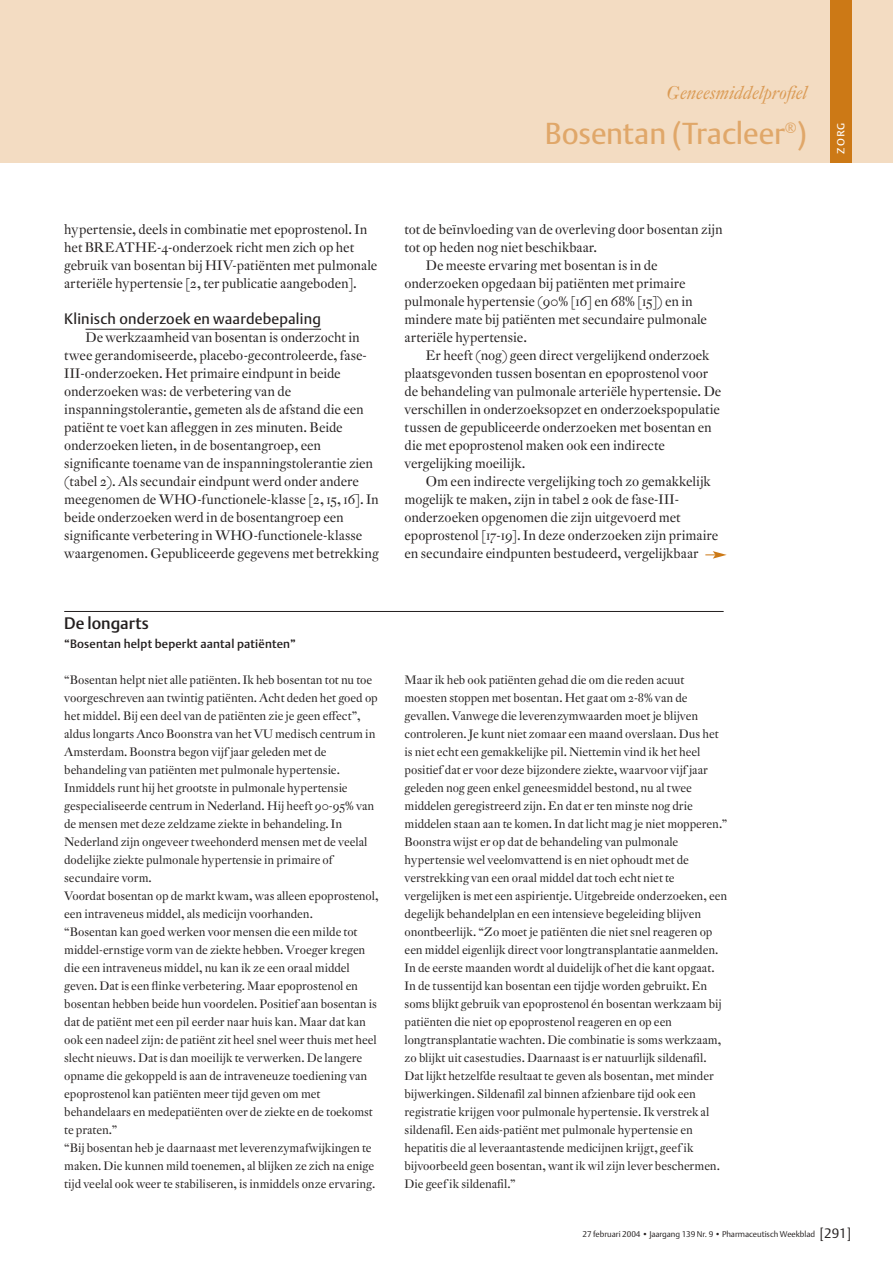
<style>
.page{position:relative;width:893px;height:1262px;background:#fff}
.page>*{position:absolute;margin:0;border:0;box-sizing:border-box;transform-origin:0 0}
.t1{font:30px "DTL Argo T";color:#e0a769}
.t2{font:italic 18px "DTL Fleischmann SD";color:#db9b55}
.t3{font:700 16.5px "DTL Argo TNS";color:#231f1f}
.t4{font:15px "DTL Argo T";letter-spacing:.015em;color:#231f1f}
.t5{font:13.5px/18px "DTL Fleischmann SD";color:#231f1f}
.t6{font:300 13.5px "DTL Argo T Caps";color:#fff}
.t7{font:12px/18px "DTL Fleischmann SD";color:#231f1f}
.t8{font:700 12px "DTL Argo TNS";letter-spacing:.015em;color:#231f1f}
.t9{font:8.25px "DTL Argo TNS";color:#231f1f}
.s1{font-family:"DTL Fleischmann D Alt"}
.s2{font-size:13.5px}
</style>
<div class="page">
<div style="left:0;top:0;width:892px;height:162px;background:#f3dcc2"></div>
<div style="left:830px;top:0;width:21px;height:162px;background:#cc7916"></div>
<hr style="left:85px;top:329px;width:236px;height:1px;background:#231f1f">
<hr style="left:64px;top:611px;width:659px;height:1px;background:#231f1f">
<svg style="left:705px;top:551px;width:21px;height:7px"></svg>
<h2 class="t2" style="left:666px;top:86px;width:142px">Geneesmiddelpro<span class="s1">G</span>el</h2>
<h1 class="t1" style="left:544px;top:121px;width:264px">Bosentan (Tracleer<sup>®</sup>)</h1>
<p class="t6" style="left:831px;top:153px;width:32px;rotate:-90deg">zorg</p>
<p class="t5" style="left:64px;top:222px;width:314px">hypertensie, deels in combinatie met epoprostenol. In het BREATHE-4-onderzoek richt men zich op het gebruik van bosentan bij HIV-patiënten met pulmonale arteriële hypertensie [2, ter publicatie aangeboden].</p>
<p class="t4" style="left:64px;top:312px;width:258px">Klinisch onderzoek en waardebepaling</p>
<p class="t5" style="left:64px;top:330px;width:316px;text-indent:21px">De werkzaamheid van bosentan is onderzocht in twee gerandomiseerde, placebo-gecontroleerde, fase-III-onderzoeken. Het primaire eindpunt in beide onderzoeken was: de verbetering van de inspanningstolerantie, gemeten als de afstand die een patiënt te voet kan a<span class="s1">H</span>eggen in zes minuten. Beide onderzoeken lieten, in de bosentangroep, een signi<span class="s1">G</span>cante toename van de inspanningstolerantie zien (tabel 2). Als secundair eindpunt werd onder andere meegenomen de WHO-functionele-klasse [2, 15, 16]. In beide onderzoeken werd in de bosentangroep een signi<span class="s1">G</span>cante verbetering in WHO-functionele-klasse waargenomen. Gepubliceerde gegevens met betrekking</p>
<h3 class="t3" style="left:64px;top:616px;width:86px">De longarts</h3>
<p class="t8" style="left:64px;top:639px;width:233px">“Bosentan helpt beperkt aantal patiënten”</p>
<p class="t7" style="left:64px;top:673px;width:316px">“Bosentan helpt niet alle patiënten. Ik heb bosentan tot nu toe voorgeschreven aan twintig patiënten. Acht deden het goed op het middel. Bij een deel van de patiënten zie je geen e<span class="s1">f</span>ect”, aldus longarts Anco Boonstra van het VU medisch centrum in Amsterdam. Boonstra begon vijf jaar geleden met de behandeling van patiënten met pulmonale hypertensie.<br>Inmiddels runt hij het grootste in pulmonale hypertensie gespecialiseerde centrum in Nederland. Hij heeft 90-95% van de mensen met deze zeldzame ziekte in behandeling. In Nederland zijn ongeveer tweehonderd mensen met de veelal dodelijke ziekte pulmonale hypertensie in primaire of secundaire vorm.<br>Voordat bosentan op de markt kwam, was alleen epoprostenol, een intraveneus middel, als medicijn voorhanden.<br>“Bosentan kan goed werken voor mensen die een milde tot middel-ernstige vorm van de ziekte hebben. Vroeger kregen die een intraveneus middel, nu kan ik ze een oraal middel geven. Dat is een <span class="s1">H</span>inke verbetering. Maar epoprostenol en bosentan hebben beide hun voordelen. Positief aan bosentan is dat de patiënt met een pil eerder naar huis kan. Maar dat kan ook een nadeel zijn: de patiënt zit heel snel weer thuis met heel slecht nieuws. Dat is dan moeilijk te verwerken. De langere opname die gekoppeld is aan de intraveneuze toediening van epoprostenol kan patiënten meer tijd geven om met behandelaars en medepatiënten over de ziekte en de toekomst te praten.”<br>“Bij bosentan heb je daarnaast met leverenzymafwijkingen te maken. Die kunnen mild toenemen, al blijken ze zich na enige tijd veelal ook weer te stabiliseren, is inmiddels onze ervaring.</p>
<p class="t5" style="left:404px;top:222px;width:320px">tot de beïnvloeding van de overleving door bosentan zijn</p>
<p class="t5" style="left:404px;top:240px;width:194px">tot op heden nog niet beschikbaar.</p>
<p class="t5" style="left:426px;top:258px;width:233px">De meeste ervaring met bosentan is in de</p>
<p class="t5" style="left:404px;top:276px;width:282px">onderzoeken opgedaan bij patiënten met primaire</p>
<p class="t5" style="left:404px;top:294px;width:290px">pulmonale hypertensie (90% [16] en 68% [15]) en in</p>
<p class="t5" style="left:404px;top:312px;width:304px">mindere mate bij patiënten met secundaire pulmonale</p>
<p class="t5" style="left:404px;top:330px;width:124px">arteriële hypertensie.</p>
<p class="t5" style="left:426px;top:348px;width:285px">Er heeft (nog) geen direct vergelijkend onderzoek</p>
<p class="t5" style="left:404px;top:366px;width:305px">plaatsgevonden tussen bosentan en epoprostenol voor</p>
<p class="t5" style="left:404px;top:384px;width:318px">de behandeling van pulmonale arteriële hypertensie. De</p>
<p class="t5" style="left:404px;top:402px;width:317px">verschillen in onderzoeksopzet en onderzoekspopulatie</p>
<p class="t5" style="left:404px;top:420px;width:309px">tussen de gepubliceerde onderzoeken met bosentan en</p>
<p class="t5" style="left:404px;top:438px;width:262px">die met epoprostenol maken ook een indirecte</p>
<p class="t5" style="left:404px;top:456px;width:122px">vergelijking moeilijk.</p>
<p class="t5" style="left:426px;top:474px;width:286px">Om een indirecte vergelijking toch zo gemakkelijk</p>
<p class="t5" style="left:404px;top:492px;width:276px">mogelijk te maken, zijn in tabel 2 ook de fase-III-</p>
<p class="t5" style="left:404px;top:510px;width:277px">onderzoeken opgenomen die zijn uitgevoerd met</p>
<p class="t5" style="left:404px;top:528px;width:315px">epoprostenol [17-19]. In deze onderzoeken zijn primaire</p>
<p class="t5" style="left:404px;top:546px;width:295px">en secundaire eindpunten bestudeerd, vergelijkbaar</p>
<p class="t7" style="left:404px;top:673px;width:324px">Maar ik heb ook patiënten gehad die om die reden acuut moesten stoppen met bosentan. Het gaat om 2-8% van de gevallen. Vanwege die leverenzymwaarden moet je blijven controleren. Je kunt niet zomaar een maand overslaan. Dus het is niet echt een gemakkelijke pil. Niettemin vind ik het heel positief dat er voor deze bijzondere ziekte, waarvoor vijf jaar geleden nog geen enkel geneesmiddel bestond, nu al twee middelen geregistreerd zijn. En dat er ten minste nog drie middelen staan aan te komen. In dat licht mag je niet mopperen.” Boonstra wijst er op dat de behandeling van pulmonale hypertensie wel veelomvattend is en niet ophoudt met de verstrekking van een oraal middel dat toch echt niet te vergelijken is met een aspirientje. Uitgebreide onderzoeken, een degelijk behandelplan en een intensieve begeleiding blijven onontbeerlijk. “Zo moet je patiënten die niet snel reageren op een middel eigenlijk direct voor longtransplantatie aanmelden.<br>In de eerste maanden wordt al duidelijk of het die kant opgaat.<br>In de tussentijd kan bosentan een tijdje worden gebruikt. En soms blijkt gebruik van epoprostenol én bosentan werkzaam bij patiënten die niet op epoprostenol reageren en op een longtransplantatie wachten. Die combinatie is soms werkzaam, zo blijkt uit casestudies. Daarnaast is er natuurlijk sildena<span class="s1">G</span>l.<br>Dat lijkt hetzelfde resultaat te geven als bosentan, met minder bijwerkingen. Sildena<span class="s1">G</span>l zal binnen afzienbare tijd ook een registratie krijgen voor pulmonale hypertensie. Ik verstrek al sildena<span class="s1">G</span>l. Een aids-patiënt met pulmonale hypertensie en hepatitis die al leveraantastende medicijnen krijgt, geef ik bijvoorbeeld geen bosentan, want ik wil zijn lever beschermen.<br>Die geef ik sildena<span class="s1">G</span>l.”</p>
<p class="t9" style="left:582px;top:1231px;width:270px">27 februari 2004 • Jaargang 139 Nr. 9 • Pharmaceutisch Weekblad <span class="s2">[291]</span></p>
</div>
